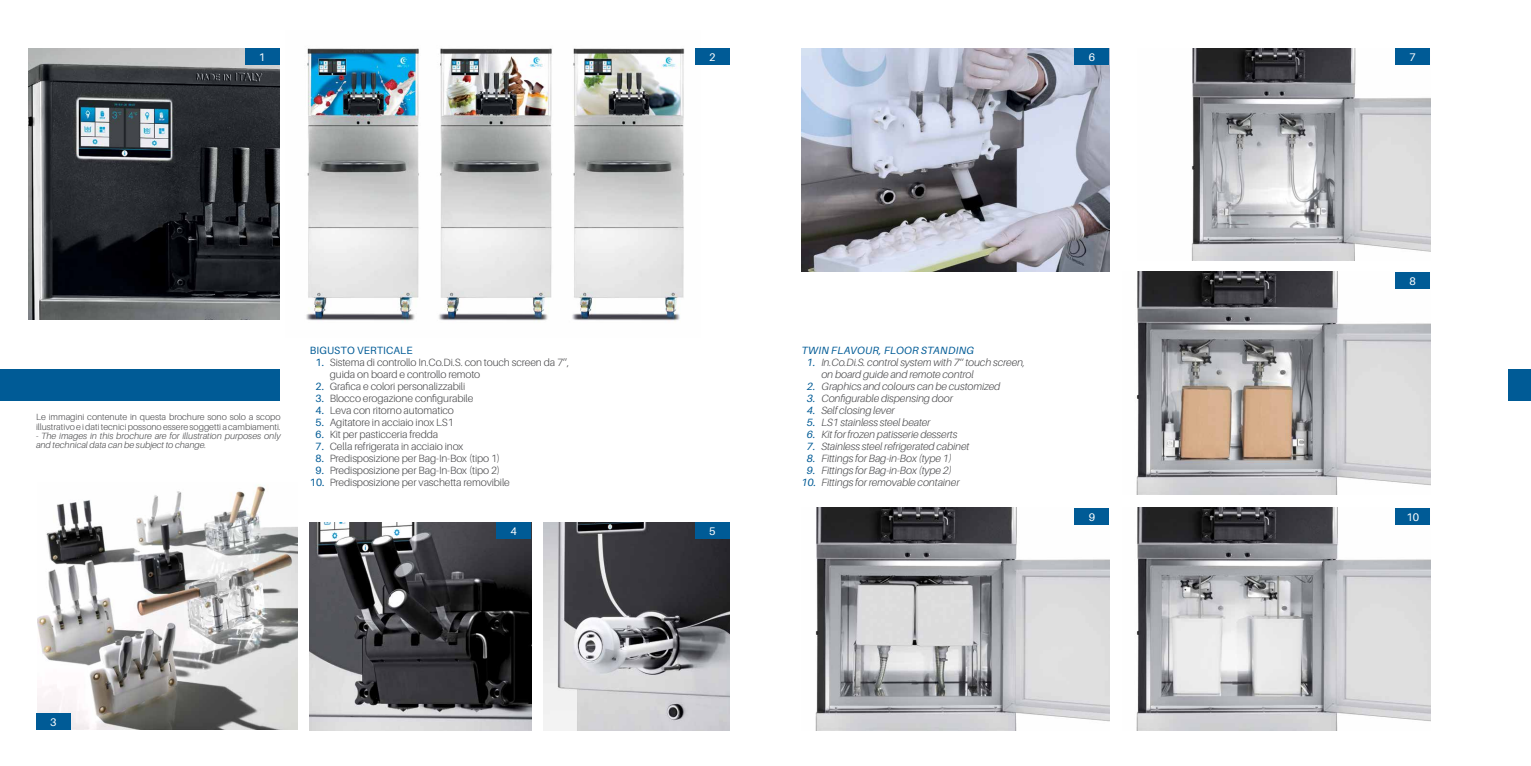
<style>
.page{position:relative;width:1531px;height:766px;background:#fff}
.page>*{position:absolute;margin:0;border:0;box-sizing:border-box;transform-origin:0 0}
.t1{font:11px "Aileron";color:#fff}
.t2{font:300 10.5px/12px "Aileron";letter-spacing:-.01em;color:#4d4d4f}
.t3{font:italic 300 10.5px/12px "Aileron";letter-spacing:-.01em;color:#4d4d4f}
.t4{font:italic 10.5px "Aileron";letter-spacing:.02em;color:#005b96}
.t5{font:10.5px "Aileron";letter-spacing:.01em;color:#005b96}
.t6{font:300 9px/9.3px "Aileron";color:#4d4d4f}
.t7{font:italic 300 9px/9.3px "Aileron";color:#4d4d4f}
.s1{font-style:normal}
.s2{font-weight:400;color:#005b96}
</style>
<div class="page">
<div style="left:1508px;top:369px;width:23px;height:31px;background:#005b96"></div>
<div style="left:0;top:369px;width:279px;height:31px;background:#005b96"></div>
<img style="left:28px;top:49px;width:251px;height:270px">
<img style="left:306px;top:48px;width:246px;height:274px">
<img style="left:572px;top:48px;width:129px;height:273px">
<img style="left:1136px;top:271px;width:294px;height:223px">
<img style="left:1191px;top:49px;width:239px;height:212px">
<img style="left:815px;top:507px;width:294px;height:222px">
<img style="left:1136px;top:507px;width:294px;height:223px">
<div style="left:245px;top:49px;width:34px;height:16px;background:#005b96"></div>
<div style="left:1395px;top:273px;width:35px;height:16px;background:#005b96"></div>
<div style="left:1074px;top:508px;width:35px;height:16px;background:#005b96"></div>
<div style="left:1395px;top:508px;width:35px;height:16px;background:#005b96"></div>
<div style="left:695px;top:49px;width:34px;height:16px;background:#005b96"></div>
<img style="left:38px;top:484px;width:260px;height:245px">
<div style="left:36px;top:713px;width:34px;height:16px;background:#005b96"></div>
<img style="left:310px;top:522px;width:221px;height:208px">
<div style="left:496px;top:522px;width:35px;height:16px;background:#005b96"></div>
<img style="left:543px;top:522px;width:186px;height:208px">
<div style="left:695px;top:522px;width:34px;height:16px;background:#005b96"></div>
<img style="left:801px;top:49px;width:308px;height:222px">
<div style="left:1395px;top:49px;width:35px;height:16px;background:#005b96"></div>
<div style="left:1074px;top:49px;width:35px;height:16px;background:#005b96"></div>
<p class="t1" style="left:259px;top:51px;width:8px">1</p>
<p class="t1" style="left:709px;top:51px;width:8px">2</p>
<p class="t6" style="left:36px;top:412px;width:246px">Le immagini contenute in questa brochure sono solo a scopo illustrativo e i dati tecnici possono essere soggetti a cambiamenti.</p>
<p class="t7" style="left:36px;top:431px;width:246px"><span class="s1">-</span> The images in this brochure are for illustration purposes only and technical data can be subject to change.</p>
<p class="t5" style="left:310px;top:344px;width:104px">BIGUSTO VERTICALE</p>
<p class="t2" style="left:330px;top:356px;width:241px;text-indent:-14px"><span class="s2">1.</span> Sistema di controllo In.Co.Di.S. con touch screen da 7’’, guida on board e controllo remoto</p>
<p class="t2" style="left:315px;top:380px;width:151px"><span class="s2">2.</span> Grafica e colori personalizzabili</p>
<p class="t2" style="left:315px;top:392px;width:159px"><span class="s2">3.</span> Blocco erogazione configurabile</p>
<p class="t2" style="left:315px;top:404px;width:140px"><span class="s2">4.</span> Leva con ritorno automatico</p>
<p class="t2" style="left:315px;top:416px;width:140px"><span class="s2">5.</span> Agitatore in acciaio inox LS1</p>
<p class="t2" style="left:315px;top:428px;width:124px"><span class="s2">6.</span> Kit per pasticceria fredda</p>
<p class="t2" style="left:315px;top:440px;width:149px"><span class="s2">7.</span> Cella refrigerata in acciaio inox</p>
<p class="t2" style="left:315px;top:452px;width:186px"><span class="s2">8.</span> Predisposizione per Bag-In-Box (tipo 1)</p>
<p class="t2" style="left:315px;top:464px;width:186px"><span class="s2">9.</span> Predisposizione per Bag-In-Box (tipo 2)</p>
<p class="t2" style="left:310px;top:476px;width:201px"><span class="s2">10.</span> Predisposizione per vaschetta removibile</p>
<p class="t1" style="left:511px;top:525px;width:8px">4</p>
<p class="t1" style="left:709px;top:525px;width:8px">5</p>
<p class="t1" style="left:50px;top:716px;width:8px">3</p>
<p class="t1" style="left:1088px;top:51px;width:8px">6</p>
<p class="t1" style="left:1409px;top:51px;width:8px">7</p>
<p class="t4" style="left:801px;top:344px;width:174px">TWIN FLAVOUR, FLOOR STANDING</p>
<p class="t3" style="left:821px;top:356px;width:205px;text-indent:-14px"><span class="s2">1.</span> In.Co.Di.S. control system with 7’’ touch screen, on board guide and remote control</p>
<p class="t3" style="left:807px;top:380px;width:195px"><span class="s2">2.</span> Graphics and colours can be customized</p>
<p class="t3" style="left:807px;top:392px;width:147px"><span class="s2">3.</span> Configurable dispensing door</p>
<p class="t3" style="left:807px;top:404px;width:89px"><span class="s2">4.</span> Self closing lever</p>
<p class="t3" style="left:807px;top:416px;width:125px"><span class="s2">5.</span> LS1 stainless steel beater</p>
<p class="t3" style="left:807px;top:428px;width:152px"><span class="s2">6.</span> Kit for frozen patisserie desserts</p>
<p class="t3" style="left:807px;top:440px;width:164px"><span class="s2">7.</span> Stainless steel refrigerated cabinet</p>
<p class="t3" style="left:807px;top:452px;width:146px"><span class="s2">8.</span> Fittings for Bag-in-Box (type 1)</p>
<p class="t3" style="left:807px;top:464px;width:146px"><span class="s2">9.</span> Fittings for Bag-in-Box (type 2)</p>
<p class="t3" style="left:801px;top:476px;width:159px"><span class="s2">10.</span> Fittings for removable container</p>
<p class="t1" style="left:1409px;top:275px;width:8px">8</p>
<p class="t1" style="left:1088px;top:510px;width:8px">9</p>
<p class="t1" style="left:1406px;top:511px;width:14px">10</p>
</div>
